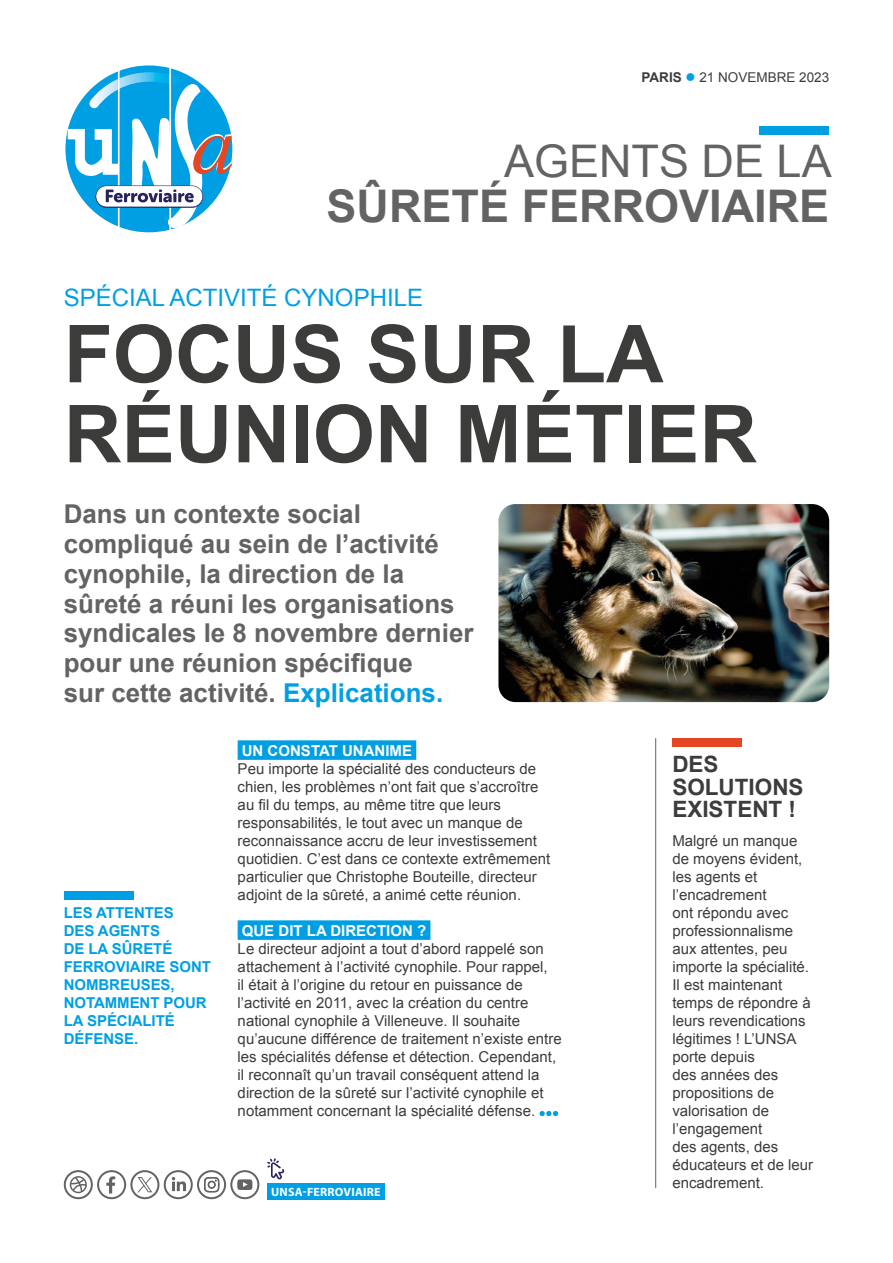
<style>
.page{position:relative;width:893px;height:1263px;background:#fff}
.page>*{position:absolute;margin:0;border:0;box-sizing:border-box;transform-origin:0 0}
.t1{font:700 79.95px/79.9px "Arial";color:#3c3c3b}
.t2{font:700 45px "Arial";color:#646363}
.t3{font:45px "Arial";color:#646363}
.t4{font:700 25.95px/29.8px "Arial";color:#646363}
.t5{font:24px "Arial";color:#009fe3}
.t6{font:700 22.5px/22.5px "Arial";color:#3c3c3b}
.t7{font:15px/18px "Arial";color:#3c3c3b}
.t8{font:700 15px/18px "Arial";letter-spacing:-.005em;color:#009fe3}
.t9{font:700 15px "Arial";color:#fff}
.t10{font:13.5px "Arial";color:#3c3c3b}
.t11{font:700 12px "Myriad Pro";letter-spacing:.02em;color:#fff}
.s1{font-weight:700}
.s2{color:#009fe3}
</style>
<div class="page">
<div style="left:267px;top:1183px;width:118px;height:16px;background:#009fe3"></div>
<svg style="left:267px;top:1158px;width:17px;height:22px"></svg>
<svg style="left:65px;top:65px;width:168px;height:168px"></svg>
<div style="left:672px;top:738px;width:70px;height:8px;background:#e54623"></div>
<hr style="left:655px;top:738px;width:1px;height:450px;background:#646363">
<svg style="left:64px;top:1170px;width:195px;height:29px"></svg>
<div style="left:238px;top:740px;width:178px;height:20px;background:#009fe3"></div>
<div style="left:238px;top:920px;width:192px;height:20px;background:#009fe3"></div>
<svg style="left:539px;top:1111px;width:19px;height:5px"></svg>
<div style="left:64px;top:891px;width:70px;height:9px;background:#009fe3"></div>
<div style="left:759px;top:126px;width:70px;height:8px;background:#009fe3"></div>
<img style="left:498px;top:504px;width:331px;height:198px">
<p class="t10" style="left:641px;top:69px;width:189px"><span class="s1">PARIS</span> <span class="s2">●</span> 21 NOVEMBRE 2023</p>
<h2 class="t3" style="left:504px;top:131px;width:329px">AGENTS DE LA</h2>
<h2 class="t2" style="left:327px;top:176px;width:504px">SÛRETÉ FERROVIAIRE</h2>
<h3 class="t5" style="left:64px;top:281px;width:361px">SPÉCIAL ACTIVITÉ CYNOPHILE</h3>
<h1 class="t1" style="left:64px;top:317px;width:695px">FOCUS SUR LA<br>RÉUNION MÉTIER</h1>
<h3 class="t4" style="left:64px;top:500px;width:411px">Dans un contexte social compliqué au sein de l’activité cynophile, la direction de la sûreté a réuni les organisations syndicales le 8 novembre dernier pour une réunion spécifique<br>sur cette activité. <span class="s2">Explications.</span></h3>
<p class="t8" style="left:64px;top:904px;width:149px">LES ATTENTES<br>DES AGENTS<br>DE LA SÛRETÉ<br>FERROVIAIRE SONT<br>NOMBREUSES,<br>NOTAMMENT POUR<br>LA SPÉCIALITÉ<br>DÉFENSE.</p>
<p class="t9" style="left:242px;top:741px;width:172px">UN CONSTAT UNANIME</p>
<p class="t7" style="left:238px;top:760px;width:314px">Peu importe la spécialité des conducteurs de chien, les problèmes n’ont fait que s’accroître au fil du temps, au même titre que leurs responsabilités, le tout avec un manque de reconnaissance accru de leur investissement quotidien. C’est dans ce contexte extrêmement particulier que Christophe Bouteille, directeur adjoint de la sûreté, a animé cette réunion.</p>
<p class="t9" style="left:242px;top:921px;width:186px">QUE DIT LA DIRECTION ?</p>
<p class="t7" style="left:238px;top:940px;width:326px">Le directeur adjoint a tout d’abord rappelé son attachement à l’activité cynophile. Pour rappel,<br>il était à l’origine du retour en puissance de l’activité en 2011, avec la création du centre national cynophile à Villeneuve. Il souhaite qu’aucune différence de traitement n’existe entre les spécialités défense et détection. Cependant, il reconnaît qu’un travail conséquent attend la direction de la sûreté sur l’activité cynophile et notamment concernant la spécialité défense.</p>
<p class="t11" style="left:271px;top:1184px;width:111px">UNSA-FERROVIAIRE</p>
<h3 class="t6" style="left:672px;top:754px;width:133px">DES<br>SOLUTIONS<br>EXISTENT !</h3>
<p class="t7" style="left:672px;top:832px;width:142px">Malgré un manque de moyens évident, les agents et l’encadrement<br>ont répondu avec professionnalisme aux attentes, peu importe la spécialité.<br>Il est maintenant temps de répondre à leurs revendications légitimes ! L’UNSA porte depuis<br>des années des propositions de valorisation de l’engagement<br>des agents, des éducateurs et de leur encadrement.</p>
</div>
